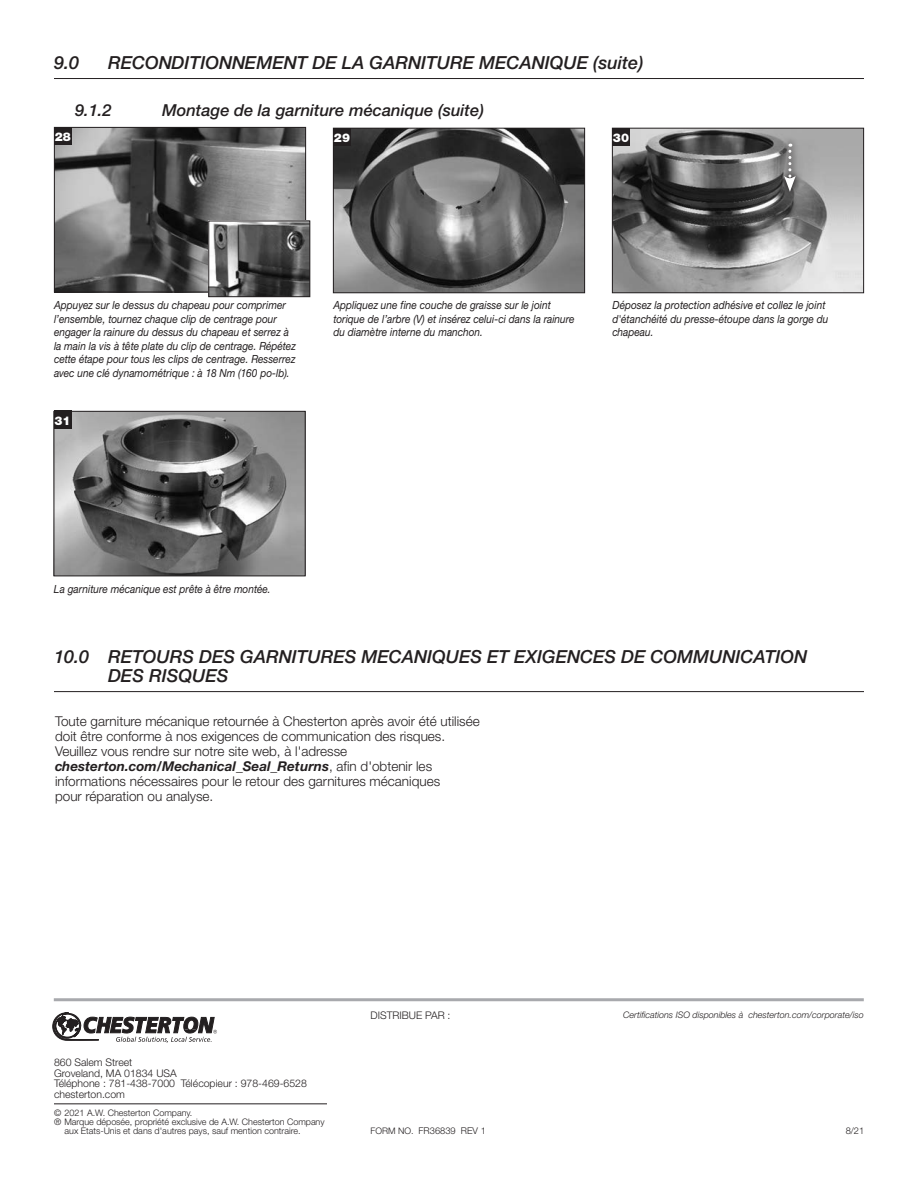
<style>
.page{position:relative;width:918px;height:1188px;background:#fff}
.page>*{position:absolute;margin:0;border:0;box-sizing:border-box;transform-origin:0 0}
.t1{font:italic 500 18px/19.5px "Helvetica Neue";color:#231f20}
.t2{font:italic 500 16.5px "Helvetica Neue";color:#231f20}
.t3{font:300 13.5px/15px "Helvetica Neue CE";color:#231f20}
.t4{font:900 12px "Helvetica Neue CE";color:#fff}
.t5{font:italic 11.25px/13.5px "Helvetica Neue CE";color:#231f20;scale:.9 1}
.t6{font:300 10.5px/10.5px "Helvetica Neue CE";color:#231f20}
.t7{font:300 9.3px "Helvetica Neue CE";color:#231f20}
.t8{font:300 9px/9px "Helvetica Neue";color:#231f20}
.t9{font:italic 300 9px "Helvetica Neue CE";color:#231f20}
.t10{font:300 9px "Helvetica Neue CE";color:#231f20}
.s1{font-weight:700;font-style:italic}
.s2{font-size:9px}
</style>
<div class="page">
<hr style="left:54px;top:998px;width:810px;height:3px;background:#a8a9ad">
<svg style="left:53px;top:1012px;width:164px;height:31px"></svg>
<img style="left:56px;top:129px;width:248px;height:161px">
<div style="left:54px;top:127px;width:252px;height:165px;border:1px solid #231f20"></div>
<div style="left:54px;top:127px;width:18px;height:18px;background:#231f20"></div>
<img style="left:335px;top:130px;width:248px;height:161px">
<div style="left:333px;top:128px;width:252px;height:165px;border:1px solid #231f20"></div>
<img style="left:614px;top:130px;width:248px;height:161px">
<div style="left:612px;top:128px;width:252px;height:165px;border:1px solid #231f20"></div>
<div style="left:333px;top:128px;width:18px;height:18px;background:#231f20"></div>
<div style="left:612px;top:128px;width:18px;height:18px;background:#231f20"></div>
<img style="left:56px;top:413px;width:248px;height:161px">
<div style="left:54px;top:411px;width:252px;height:165px;border:1px solid #231f20"></div>
<div style="left:54px;top:411px;width:18px;height:18px;background:#231f20"></div>
<hr style="left:54px;top:78px;width:810px;height:1px;background:#231f20">
<hr style="left:54px;top:691px;width:810px;height:1px;background:#231f20">
<img style="left:210px;top:223px;width:98px;height:72px">
<div style="left:208px;top:221px;width:102px;height:76px;border:1px solid #231f20"></div>
<svg style="left:777px;top:137px;width:25px;height:61px"></svg>
<svg style="left:784px;top:144px;width:12px;height:48px"></svg>
<hr style="left:54px;top:1103px;width:273px;height:1px;background:#231f20">
<h1 class="t1" style="left:54px;top:53px;width:27px">9.0</h1>
<h1 class="t1" style="left:108px;top:53px;width:537px">RECONDITIONNEMENT DE LA GARNITURE MECANIQUE (suite)</h1>
<h2 class="t2" style="left:75px;top:100px;width:38px">9.1.2</h2>
<h2 class="t2" style="left:162px;top:100px;width:324px">Montage de la garniture mécanique (suite)</h2>
<p class="t4" style="left:55px;top:129px;width:18px">28</p>
<p class="t4" style="left:334px;top:130px;width:18px">29</p>
<p class="t4" style="left:613px;top:130px;width:18px">30</p>
<p class="t5" style="left:54px;top:299px;width:270px">Appuyez sur le dessus du chapeau pour comprimer l’ensemble, tournez chaque clip de centrage pour engager la rainure du dessus du chapeau et serrez à la main la vis à tête plate du clip de centrage. Répétez cette étape pour tous les clips de centrage. Resserrez avec une clé dynamométrique : à 18 Nm (160 po-lb).</p>
<p class="t5" style="left:612px;top:299px;width:242px">Déposez la protection adhésive et collez le joint d'étanchéité du presse-étoupe dans la gorge du chapeau.</p>
<p class="t5" style="left:333px;top:299px;width:270px">Appliquez une fine couche de graisse sur le joint torique de l’arbre (V) et insérez celui-ci dans la rainure du diamètre interne du manchon.</p>
<p class="t4" style="left:55px;top:413px;width:18px">31</p>
<p class="t5" style="left:54px;top:582px;width:242px">La garniture mécanique est prête à être montée.</p>
<h1 class="t1" style="left:108px;top:646px;width:701px;text-indent:-54px">10.0 RETOURS DES GARNITURES MECANIQUES ET EXIGENCES DE COMMUNICATION<br>DES RISQUES</h1>
<p class="t3" style="left:55px;top:713px;width:426px">Toute garniture mécanique retournée à Chesterton après avoir été utilisée doit être conforme à nos exigences de communication des risques.<br>Veuillez vous rendre sur notre site web, à l'adresse <span class="s1">chesterton.com/Mechanical_Seal_Returns</span>, afin d'obtenir les informations nécessaires pour le retour des garnitures mécaniques<br>pour réparation ou analyse.</p>
<p class="t6" style="left:54px;top:1057px;width:254px">860 Salem Street<br>Groveland, MA 01834 USA<br>Téléphone : 781-438-7000 Télécopieur : 978-469-6528 chesterton.com</p>
<p class="t10" style="left:54px;top:1107px;width:140px">© 2021 A.W. Chesterton Company.</p>
<p class="t8" style="left:65px;top:1117px;width:262px;text-indent:-11px">® Marque déposée, propriété exclusive de A.W. Chesterton Company aux Etats-Unis et dans d'autres pays, sauf mention contraire.</p>
<p class="t6" style="left:371px;top:1010px;width:81px">DISTRIBUE PAR :</p>
<p class="t9" style="left:623px;top:1010px;width:242px">Certifications ISO disponibles à chesterton.com/corporate/iso</p>
<p class="t7" style="left:371px;top:1125px;width:117px"><span class="s2">FORM NO.</span> FR36839 REV 1</p>
<p class="t7" style="left:846px;top:1125px;width:20px">8/21</p>
</div>
